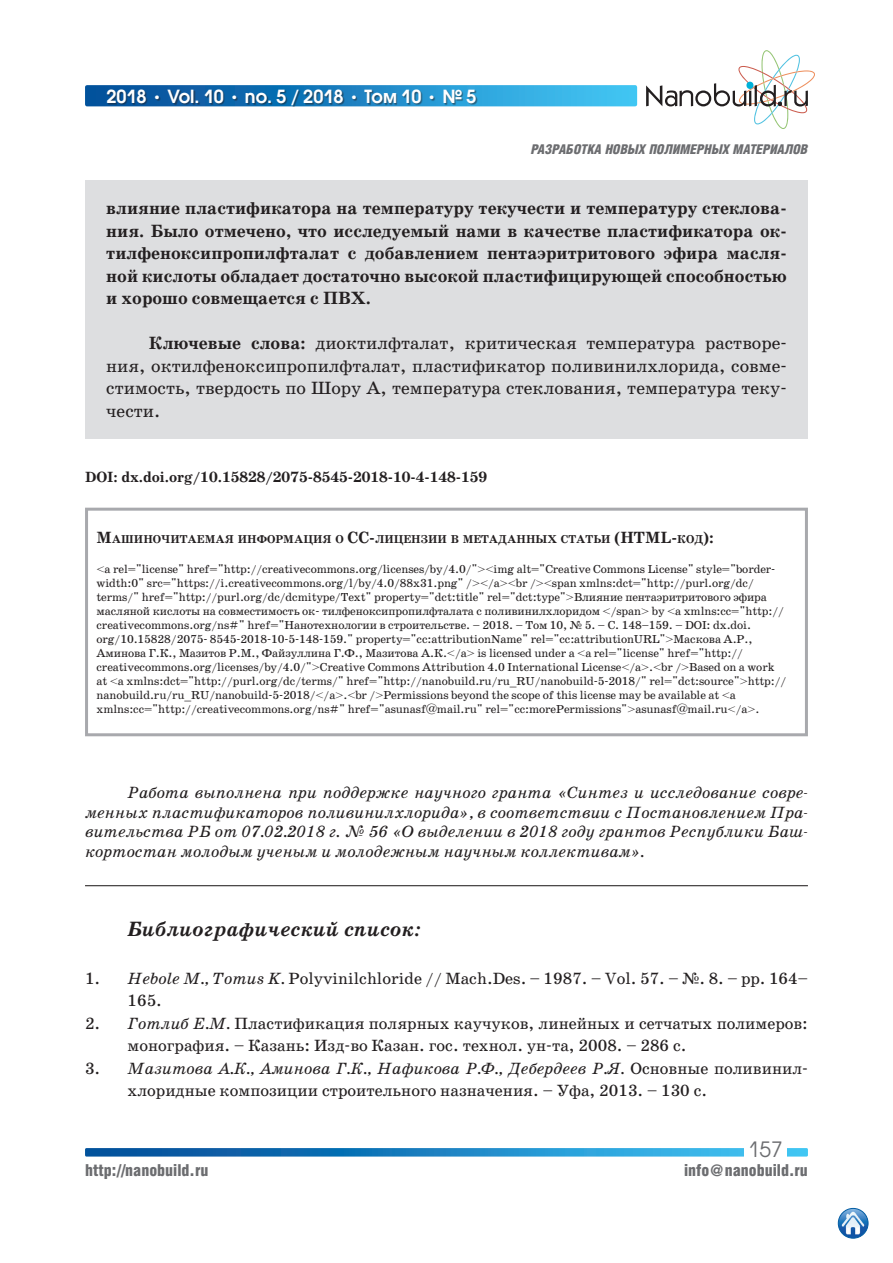
<style>
.page{position:relative;width:893px;height:1263px;background:#fff}
.page>*{position:absolute;margin:0;border:0;box-sizing:border-box;transform-origin:0 0}
.t1{font:italic 700 21px "School Book C";color:#231f20}
.t2{font:21px "Avant Garde Gothic C";color:#6c6d70}
.t3{font:700 18px/22.5px "School Book C";color:#231f20;text-align:justify}
.t4{font:18px/22.5px "School Book C";color:#231f20;text-align:justify}
.t5{font:600 18px "Avant Garde Gothic C";color:#fff}
.t6{font:16.5px/22.5px "School Book C";color:#231f20}
.t7{font:italic 16.5px/19.8px "School Book C";color:#231f20;text-align:justify}
.t8{font:900 16.5px "Helios Cond";color:#6c6d70}
.t9{font:700 15px "School Book C";color:#231f20}
.t10{font:italic 900 13.5px "Helios Cond";color:#6c6d70}
.t11{font:11.7px/14.1px "School Book C";letter-spacing:-.01em;color:#231f20}
.t12{font:700 11.55px "School Book C";color:#231f20}
.s1{font-family:"School Book C";font-weight:700}
.s2{font-weight:700}
.s3{font-size:16.5px}
.s4{font-style:italic}
</style>
<div class="page">
<svg style="left:85px;top:1148px;width:723px;height:8px;background:#1e84c3"></svg>
<div style="left:744px;top:1137px;width:43px;height:19px;background:#fff"></div>
<svg style="left:85px;top:85px;width:552px;height:21px;background:#2b9ad3"></svg>
<div style="left:108px;top:90px;width:370px;height:17px;background:#231f20;opacity:.5"></div>
<svg style="left:646px;top:50px;width:169px;height:79px"></svg>
<img style="left:838px;top:1208px;width:30px;height:30px;border-radius:15px">
<div style="left:838px;top:1208px;width:30px;height:30px;border:1px solid #015ca3;border-radius:50%"></div>
<div style="left:85px;top:508px;width:723px;height:228px;border:3px solid #a8a9ad"></div>
<div style="left:85px;top:180px;width:723px;height:259px;background:#dddee0"></div>
<hr style="left:85px;top:885px;width:723px;height:1px;background:#231f20">
<h2 class="t5" style="left:106px;top:85px;width:372px">2018 <span class="s1">•</span> Vol. 10 <span class="s1">•</span> no. 5 / 2018 <span class="s1">•</span> Том 10 <span class="s1">•</span> № 5</h2>
<p class="t10" style="left:531px;top:142px;width:278px">РАЗРАБОТКА НОВЫХ ПОЛИМЕРНЫХ МАТЕРИАЛОВ</p>
<p class="t3" style="left:106px;top:198px;width:682px">влияние пластификатора на температуру текучести и температуру стеклова&shy;ния. Было отмечено, что исследуемый нами в качестве пластификатора ок&shy;тилфеноксипропилфталат с добавлением пентаэритритового эфира масля&shy;ной кислоты обладает достаточно высокой пластифицирующей способностью и хорошо совмещается с ПВХ.</p>
<h2 class="t4" style="left:106px;top:332px;width:682px;text-indent:43px"><span class="s2">Ключевые слова:</span> диоктилфталат, критическая температура растворе&shy;ния, октилфеноксипропилфталат, пластификатор поливинилхлорида, совме&shy;стимость, твердость по Шору А, температура стеклования, температура теку&shy;чести.</h2>
<p class="t9" style="left:85px;top:469px;width:404px">DOI: dx.doi.org/10.15828/2075-8545-2018-10-4-148-159</p>
<p class="t12" style="left:97px;top:532px;width:619px"><span class="s3">М</span>ашиночитаемая информация о <span class="s3">CC-</span>лицензии в метаданных статьи <span class="s3">(HTML-</span>код<span class="s3">):</span></p>
<p class="t11" style="left:97px;top:562px;width:691px">&lt;a rel="license" href="http://creativecommons.org/licenses/by/4.0/"&gt;&lt;img alt="Creative Commons License" style="border&shy;width:0" src="https://i.creativecommons.org/l/by/4.0/88x31.png" /&gt;&lt;/a&gt;&lt;br /&gt;&lt;span xmlns:dct="http://purl.org/dc/ terms/" href="http://purl.org/dc/dcmitype/Text" property="dct:title" rel="dct:type"&gt;Влияние пентаэритритового эфира масляной кислоты на совместимость ок- тилфеноксипропилфталата с поливинилхлоридом &lt;/span&gt; by &lt;a xmlns:cc="http:// creativecommons.org/ns#" href="Нанотехнологии в строительстве. – 2018. – Том 10, № 5. – С. 148–159. – DOI: dx.doi. org/10.15828/2075- 8545-2018-10-5-148-159." property="cc:attributionName" rel="cc:attributionURL"&gt;Маскова А.Р., Аминова Г.К., Мазитов Р.М., Файзуллина Г.Ф., Мазитова А.К.&lt;/a&gt; is licensed under a &lt;a rel="license" href="http:// creativecommons.org/licenses/by/4.0/"&gt;Creative Commons Attribution 4.0 International License&lt;/a&gt;.&lt;br /&gt;Based on a work at &lt;a xmlns:dct="http://purl.org/dc/terms/" href="http://nanobuild.ru/ru_RU/nanobuild-5-2018/" rel="dct:source"&gt;http:// nanobuild.ru/ru_RU/nanobuild-5-2018/&lt;/a&gt;.&lt;br /&gt;Permissions beyond the scope of this license may be available at &lt;a xmlns:cc="http://creativecommons.org/ns#" href="asunasf@mail.ru" rel="cc:morePermissions"&gt;asunasf@mail.ru&lt;/a&gt;.</p>
<p class="t7" style="left:85px;top:782px;width:724px;text-indent:43px">Работа выполнена при поддержке научного гранта «Синтез и исследование совре&shy;менных пластификаторов поливинилхлорида», в соответствии с Постановлением Пра&shy;вительства РБ от 07.02.2018 г. № 56 «О выделении в 2018 году грантов Республики Баш&shy;кортостан молодым ученым и молодежным научным коллективам».</p>
<h1 class="t1" style="left:128px;top:917px;width:295px">Библиографический список:</h1>
<h3 class="t6" style="left:128px;top:967px;width:682px;text-indent:-43px">1. <span class="s4">Hebole M., Tomus K.</span> Polyvinilchloride // Mach.Des. – 1987. – Vol. 57. – №. 8. – pp. 164–<br>165.</h3>
<h3 class="t6" style="left:128px;top:1012px;width:682px;text-indent:-43px">2. <span class="s4">Готлиб Е.М.</span> Пластификация полярных каучуков, линейных и сетчатых полимеров: монография. – Казань: Изд-во Казан. гос. технол. ун-та, 2008. – 286 с.</h3>
<h3 class="t6" style="left:128px;top:1057px;width:680px;text-indent:-43px">3. <span class="s4">Мазитова А.К., Аминова Г.К., Нафикова Р.Ф., Дебердеев Р.Я.</span> Основные поливинил&shy;хлоридные композиции строительного назначения. – Уфа, 2013. – 130 с.</h3>
<h1 class="t2" style="left:748px;top:1136px;width:36px">157</h1>
<h3 class="t8" style="left:85px;top:1161px;width:125px">http://nanobuild.ru</h3>
<h3 class="t8" style="left:684px;top:1161px;width:125px">info@nanobuild.ru</h3>
</div>
